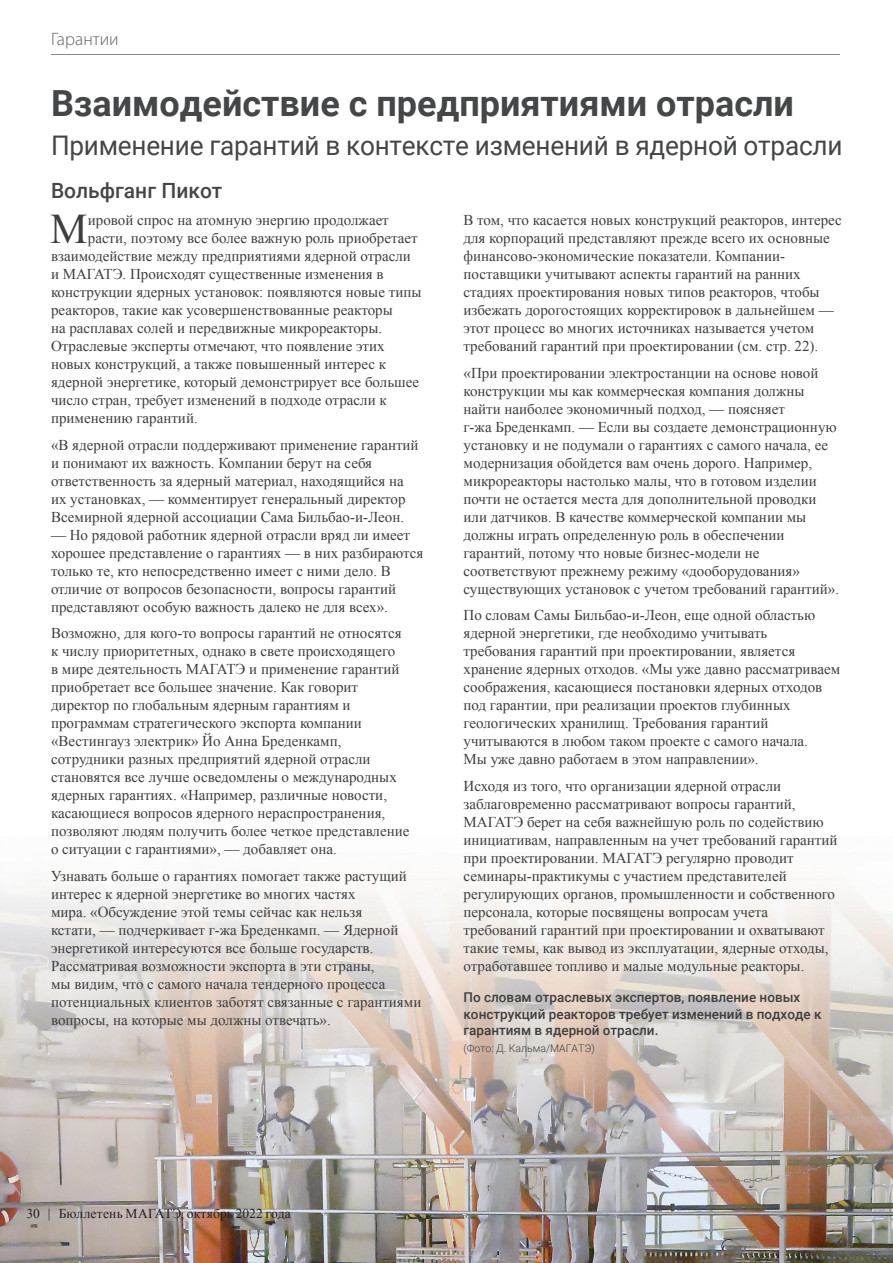
<style>
.page{position:relative;width:893px;height:1263px;background:#fff}
.page>*{position:absolute;margin:0;border:0;box-sizing:border-box;transform-origin:0 0}
.t1{font:42.15px "Times New Roman";color:#3e3e3f}
.t2{font:700 36px "Roboto";color:#454647}
.t3{font:27px "Roboto";letter-spacing:-.01em;color:#454647}
.t4{font:500 21px "Roboto";color:#454647}
.t5{font:300 18px "Myriad Pro";letter-spacing:.005em;color:#636366}
.t6{font:15px/18px "Times New Roman";color:#3e3e3f}
.t7{font:500 13.5px/16.2px "Roboto";color:#3e3e3f}
.t8{font:13.5px "Times New Roman";letter-spacing:.005em;color:#231f20}
.t9{font:300 10.5px "Roboto";color:#3e3e3f}
</style>
<div class="page">
<img style="left:0;top:884px;width:893px;height:379px">
<hr style="left:51px;top:54px;width:789px;height:1px;background:#87898c">
<p class="t5" style="left:51px;top:28px;width:69px">Гарантии</p>
<h2 class="t2" style="left:51px;top:78px;width:744px">Взаимодействие с предприятиями отрасли</h2>
<h3 class="t3" style="left:51px;top:127px;width:793px">Применение гарантий в контексте изменений в ядерной отрасли</h3>
<h3 class="t4" style="left:51px;top:175px;width:173px">Вольфганг Пикот</h3>
<h1 class="t1" style="left:50px;top:201px;width:39px">М</h1>
<p class="t6" style="left:88px;top:211px;width:303px">ировой спрос на атомную энергию продолжает</p>
<p class="t6" style="left:463px;top:211px;width:380px">В том, что касается новых конструкций реакторов, интерес для корпораций представляют прежде всего их основные финансово-экономические показатели. Компании&shy;поставщики учитывают аспекты гарантий на ранних стадиях проектирования новых типов реакторов, чтобы избежать дорогостоящих корректировок в дальнейшем — этот процесс во многих источниках называется учетом требований гарантий при проектировании (см. стр. 22).</p>
<p class="t6" style="left:463px;top:363px;width:377px">«При проектировании электростанции на основе новой конструкции мы как коммерческая компания должны найти наиболее экономичный подход, — поясняет<br>г-жа Бреденкамп. — Если вы создаете демонстрационную установку и не подумали о гарантиях с самого начала, ее модернизация обойдется вам очень дорого. Например, микрореакторы настолько малы, что в готовом изделии почти не остается места для дополнительной проводки или датчиков. В качестве коммерческой компании мы должны играть определенную роль в обеспечении гарантий, потому что новые бизнес-модели не соответствуют прежнему режиму «дооборудования» существующих установок с учетом требований гарантий».</p>
<p class="t6" style="left:463px;top:606px;width:378px">По словам Самы Бильбао-и-Леон, еще одной областью ядерной энергетики, где необходимо учитывать требования гарантий при проектировании, является хранение ядерных отходов. «Мы уже давно рассматриваем соображения, касающиеся постановки ядерных отходов под гарантии, при реализации проектов глубинных геологических хранилищ. Требования гарантий учитываются в любом таком проекте с самого начала.<br>Мы уже давно работаем в этом направлении».</p>
<p class="t6" style="left:463px;top:776px;width:376px">Исходя из того, что организации ядерной отрасли заблаговременно рассматривают вопросы гарантий, МАГАТЭ берет на себя важнейшую роль по содействию инициативам, направленным на учет требований гарантий при проектировании. МАГАТЭ регулярно проводит семинары-практикумы с участием представителей регулирующих органов, промышленности и собственного персонала, которые посвящены вопросам учета требований гарантий при проектировании и охватывают такие темы, как вывод из эксплуатации, ядерные отходы, отработавшее топливо и малые модульные реакторы.</p>
<p class="t7" style="left:463px;top:989px;width:360px">По словам отраслевых экспертов, появление новых конструкций реакторов требует изменений в подходе к гарантиям в ядерной отрасли.</p>
<p class="t9" style="left:463px;top:1040px;width:133px">(Фото: Д. Кальма/МАГАТЭ)</p>
<p class="t6" style="left:88px;top:229px;width:331px">расти, поэтому все более важную роль приобретает</p>
<p class="t6" style="left:51px;top:247px;width:361px">взаимодействие между предприятиями ядерной отрасли</p>
<p class="t6" style="left:51px;top:265px;width:334px">и МАГАТЭ. Происходят существенные изменения в</p>
<p class="t6" style="left:51px;top:283px;width:372px">конструкции ядерных установок: появляются новые типы</p>
<p class="t6" style="left:51px;top:301px;width:343px">реакторов, такие как усовершенствованные реакторы</p>
<p class="t6" style="left:51px;top:319px;width:333px">на расплавах солей и передвижные микрореакторы.</p>
<p class="t6" style="left:51px;top:337px;width:335px">Отраслевые эксперты отмечают, что появление этих</p>
<p class="t6" style="left:51px;top:355px;width:337px">новых конструкций, а также повышенный интерес к</p>
<p class="t6" style="left:51px;top:373px;width:370px">ядерной энергетике, который демонстрирует все большее</p>
<p class="t6" style="left:51px;top:391px;width:337px">число стран, требует изменений в подходе отрасли к</p>
<p class="t6" style="left:51px;top:409px;width:148px">применению гарантий.</p>
<p class="t6" style="left:51px;top:435px;width:369px">«В ядерной отрасли поддерживают применение гарантий и понимают их важность. Компании берут на себя ответственность за ядерный материал, находящийся на их установках, — комментирует генеральный директор Всемирной ядерной ассоциации Сама Бильбао-и-Леон.</p>
<p class="t6" style="left:51px;top:525px;width:374px">— Но рядовой работник ядерной отрасли вряд ли имеет хорошее представление о гарантиях — в них разбираются только те, кто непосредственно имеет с ними дело. В отличие от вопросов безопасности, вопросы гарантий представляют особую важность далеко не для всех».</p>
<p class="t6" style="left:51px;top:624px;width:360px">Возможно, для кого-то вопросы гарантий не относятся к числу приоритетных, однако в свете происходящего<br>в мире деятельность МАГАТЭ и применение гарантий приобретает все большее значение. Как говорит директор по глобальным ядерным гарантиям и программам стратегического экспорта компании «Вестингауз электрик» Йо Анна Бреденкамп, сотрудники разных предприятий ядерной отрасли становятся все лучше осведомлены о международных ядерных гарантиях. «Например, различные новости, касающиеся вопросов ядерного нераспространения, позволяют людям получить более четкое представление о ситуации с гарантиями», — добавляет она.</p>
<p class="t6" style="left:51px;top:866px;width:372px">Узнавать больше о гарантиях помогает также растущий интерес к ядерной энергетике во многих частях<br>мира. «Обсуждение этой темы сейчас как нельзя<br>кстати, — подчеркивает г-жа Бреденкамп. — Ядерной энергетикой интересуются все больше государств.<br>Рассматривая возможности экспорта в эти страны,<br>мы видим, что с самого начала тендерного процесса потенциальных клиентов заботят связанные с гарантиями вопросы, на которые мы должны отвечать».</p>
<p class="t8" style="left:26px;top:1205px;width:266px">30 | Бюллетень МАГАТЭ, октябрь 2022 года</p>
</div>
